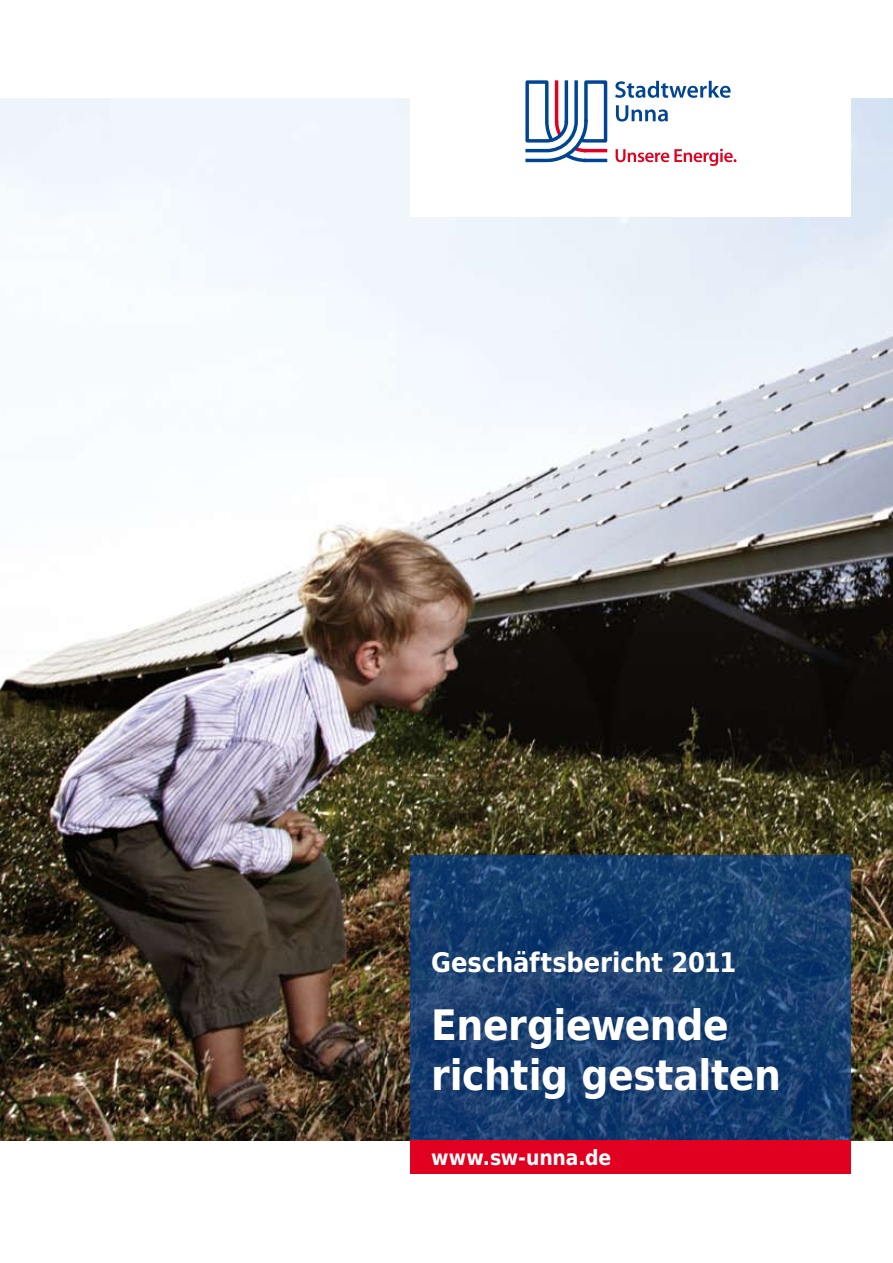
<style>
.page{position:relative;width:893px;height:1263px;background:#fff}
.page>*{position:absolute;margin:0;border:0;box-sizing:border-box;transform-origin:0 0}
.t1{font:700 42px/50.4px "DejaVu Sans Condensed";letter-spacing:-.01em;color:#fff}
.t2{font:700 27px "DejaVu Sans Condensed";letter-spacing:-.005em;color:#fff}
.t3{font:700 21px "DejaVu Sans Condensed";letter-spacing:-.005em;color:#fff}
</style>
<div class="page">
<img style="left:0;top:99px;width:893px;height:1041px">
<div style="left:410px;top:92px;width:440px;height:124px;background:#fff"></div>
<svg style="left:410px;top:855px;width:440px;height:285px;background:#173e6f"></svg>
<div style="left:410px;top:1140px;width:440px;height:34px;background:#e20020"></div>
<svg style="left:616px;top:149px;width:120px;height:17px"></svg>
<svg style="left:616px;top:105px;width:52px;height:17px"></svg>
<svg style="left:615px;top:81px;width:116px;height:17px"></svg>
<svg style="left:525px;top:80px;width:83px;height:83px"></svg>
<p class="t2" style="left:431px;top:941px;width:307px">Geschäftsbericht 2011</p>
<p class="t1" style="left:431px;top:998px;width:351px">Energiewende richtig gestalten</p>
<p class="t3" style="left:431px;top:1140px;width:182px">www.sw-unna.de</p>
</div>
